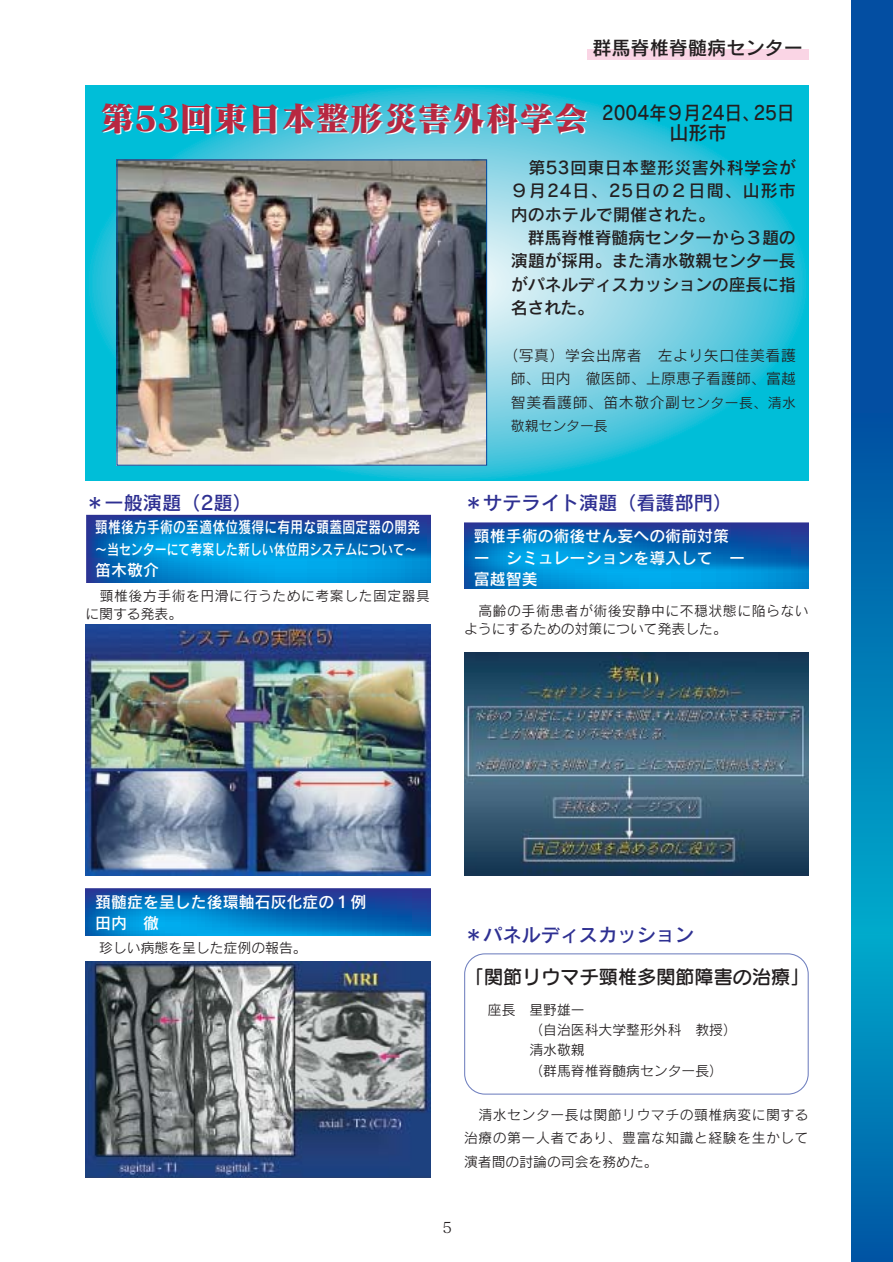
<style>
.page{position:relative;width:893px;height:1262px;background:#fff}
.page>*{position:absolute;margin:0;border:0;box-sizing:border-box;transform-origin:0 0}
.t1{font:34.05px "Matisse CID EB";color:#fff}
.t2{font:19.2px "Rodin CID DB";color:#2e3092}
.t3{font:19.2px "Seurat CID DB";color:#231f20}
.t4{font:19.2px/20.2px "Rodin CID DB";color:#231f20;text-align:center;scale:.9 1}
.t5{font:19.2px "Rodin CID DB";color:#231f20}
.t6{font:16.95px/23.4px "Rodin CID DB";letter-spacing:-.015em;color:#231f20;text-align:justify}
.t7{font:15.9px/21.3px "Rodin CID DB";color:#fff}
.t8{font:15.9px "Rodin CID DB";letter-spacing:.02em;color:#fff;scale:.8 1}
.t9{font:14.85px/23.4px "Rodin CID M";letter-spacing:.035em;color:#231f20;text-align:center}
.t10{font:14.85px "Rodin CID DB";color:#fff;scale:.8 1}
.t11{font:14.85px "Matisse CID M";color:#231f20}
.t12{font:13.8px/20.2px "Rodin CID M";color:#231f20}
.t13{font:13.8px/18px "Rodin CID M";letter-spacing:.04em;color:#231f20}
.s1{font-size:13.8px}
</style>
<div class="page">
<svg style="left:85px;top:85px;width:723px;height:395px;background:#47c8de"></svg>
<div style="left:587px;top:49px;width:221px;height:11px;background:#fad5e5"></div>
<img style="left:85px;top:624px;width:345px;height:251px">
<div style="left:851px;top:412px;width:41px;height:523px;background:linear-gradient(to bottom,#0050a1,#0ac)"></div>
<div style="left:851px;top:0;width:41px;height:412px;background:#034ea2"></div>
<div style="left:851px;top:935px;width:41px;height:326px;background:linear-gradient(to bottom,#0ac,#0054a3)"></div>
<img style="left:118px;top:161px;width:367px;height:303px">
<div style="left:116px;top:159px;width:371px;height:307px;border:1px solid #034ea2"></div>
<svg style="left:86px;top:515px;width:344px;height:67px;background:#0677c3"></svg>
<img style="left:85px;top:961px;width:345px;height:216px">
<svg style="left:85px;top:888px;width:345px;height:47px;background:#096ab8"></svg>
<img style="left:464px;top:652px;width:344px;height:223px">
<svg style="left:464px;top:522px;width:344px;height:67px;background:#0777c2"></svg>
<svg style="left:464px;top:953px;width:344px;height:141px"></svg>
<h2 class="t5" style="left:592px;top:40px;width:212px">群馬脊椎脊髄病センター</h2>
<h1 class="t1" style="left:102px;top:107px;width:489px">第53回東日本整形災害外科学会</h1>
<h2 class="t4" style="left:602px;top:105px;width:215px">2004年９月24日、25日山形市</h2>
<h2 class="t2" style="left:85px;top:496px;width:168px">＊一般演題（2題）</h2>
<p class="t8" style="left:95px;top:521px;width:408px">頸椎後方手術の至適体位獲得に有用な頭蓋固定器の開発</p>
<p class="t10" style="left:95px;top:543px;width:403px">～当センターにて考案した新しい体位用システムについて～</p>
<p class="t7" style="left:95px;top:561px;width:65px">笛木敬介</p>
<p class="t13" style="left:85px;top:588px;width:346px;text-indent:14px">頸椎後方手術を円滑に行うために考案した固定器具に関する発表。</p>
<p class="t6" style="left:511px;top:158px;width:286px;text-indent:17px">第53回東日本整形災害外科学会が９月24日、25日の２日間、山形市内のホテルで開催された。</p>
<p class="t6" style="left:511px;top:228px;width:286px;text-indent:17px">群馬脊椎脊髄病センターから３題の演題が採用。また清水敬親センター長がパネルディスカッションの座長に指名された。</p>
<p class="t9" style="left:503px;top:346px;width:294px">（写真）学会出席者　左より矢口佳美看護師、田内　徹医師、上原恵子看護師、富越智美看護師、笛木敬介副セ<span class="s1">ンター長、清水</span></p>
<p class="t12" style="left:511px;top:418px;width:98px">敬親センター長</p>
<h2 class="t2" style="left:464px;top:496px;width:269px">＊サテライト演題（看護部門）</h2>
<p class="t7" style="left:474px;top:528px;width:273px">頸椎手術の術後せん妄への術前対策ー　シミュレーションを導入して　ー富越智美</p>
<p class="t13" style="left:464px;top:603px;width:346px;text-indent:14px">高齢の手術患者が術後安静中に不穏状態に陥らないようにするための対策について発表した。</p>
<p class="t7" style="left:95px;top:893px;width:273px">頚髄症を呈した後環軸石灰化症の１例田内　徹</p>
<p class="t12" style="left:99px;top:939px;width:209px">珍しい病態を呈した症例の報告。</p>
<h2 class="t2" style="left:464px;top:927px;width:231px">＊パネルディスカッション</h2>
<h2 class="t3" style="left:465px;top:969px;width:346px">「関節リウマチ頸椎多関節障害の治療」</h2>
<p class="t12" style="left:529px;top:1001px;width:209px;text-indent:-41px">座長　星野雄一<br>（自治医科大学整形外科　教授）清水敬親<br>（群馬脊椎脊髄病センター長）</p>
<p class="t12" style="left:464px;top:1104px;width:346px;line-height:23.4px;text-align:justify;text-indent:14px">清水センター長は関節リウマチの頸椎病変に関する治療の第一人者であり、豊富な知識と経験を生かして演者間の討論の司会を務めた。</p>
<p class="t11" style="left:442px;top:1222px;width:11px">5</p>
</div>
